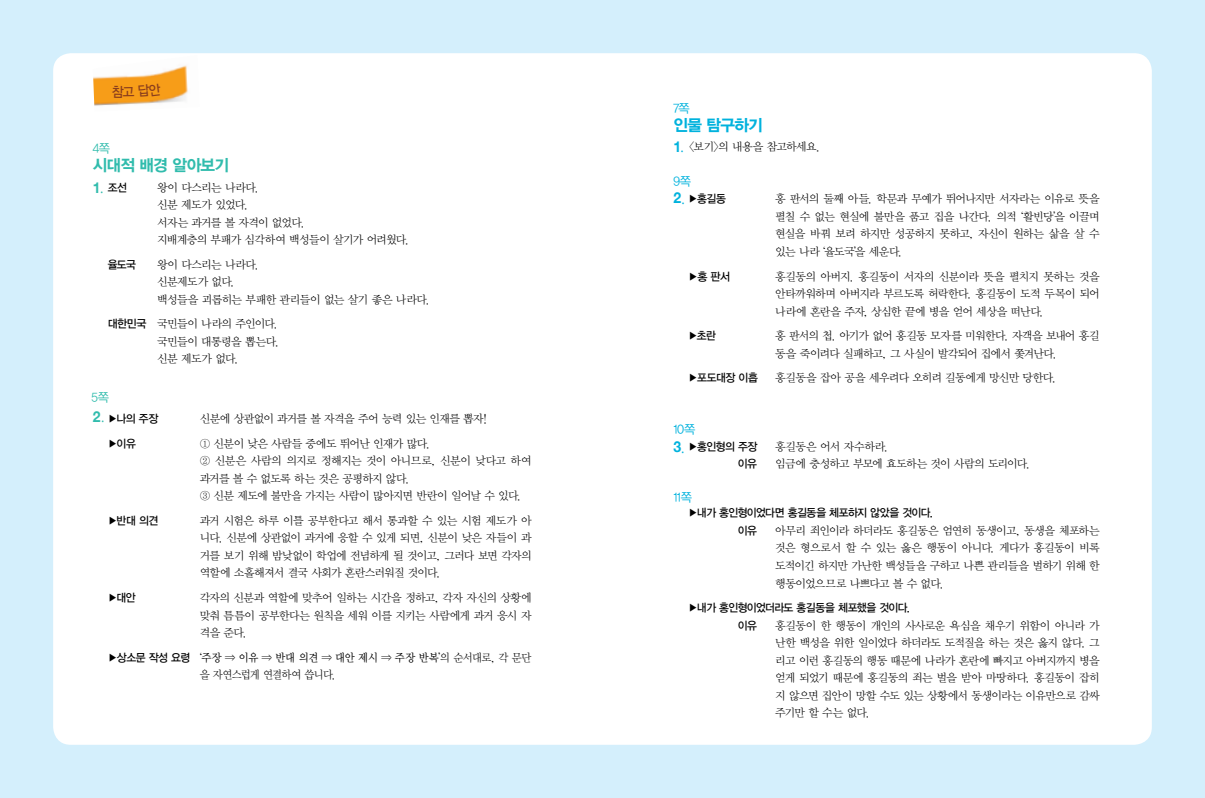
<style>
.page{position:relative;width:1205px;height:798px;background:#fff}
.page>*{position:absolute;margin:0;border:0;box-sizing:border-box;transform-origin:0 0}
.t1{font:16.25px "YDVYGO15";letter-spacing:-.055em;color:#31bcad}
.t2{font:16.25px "YDVYGO15";letter-spacing:-.045em;color:#00b2dd}
.t3{font:700 15px "Helvetica Neue";color:#00b2dd;scale:.93 1}
.t4{font:700 15px "Helvetica Neue";color:#31bcad;scale:.93 1}
.t5{font:12.5px "YDVYGO12";letter-spacing:-.05em;color:#00b2dd}
.t6{font:12.5px "YDVYGO12";color:#31bcad}
.t7{font:11.25px/17.5px "YDVY Mj O12";letter-spacing:-.055em;color:#000;text-align:justify}
.t8{font:11.25px/17.5px "YDVYGO13";letter-spacing:-.045em;color:#000;scale:.95 1}
.t9{font:11.25px "YDVY Mj O135";letter-spacing:-.02em;color:#000;scale:.95 1}
.t10{font:11.25px "YDVY Mj O12";letter-spacing:-.055em;color:#000;scale:.95 1}
.t11{font:11.25px "YDVY Mj O12";letter-spacing:-.02em;color:#000}
.t12{font:11.25px "YDVYGO13";letter-spacing:-.045em;color:#000}
.s1{font-family:"Adobe Myungjo Std";font-weight:500}
.s2{font-family:"YDVYGO13"}
.s3{font-family:"YDVY Mj O12"}
</style>
<div class="page">
<div style="left:0;top:0;width:1205px;height:797px;background:#d4effc"></div>
<div style="left:53px;top:53px;width:1099px;height:691px;background:#fff;border-radius:18px"></div>
<img style="left:93px;top:65px;width:95px;height:41px">
<svg style="left:112px;top:83px;width:49px;height:14px"></svg>
<p class="t6" style="left:93px;top:141px;width:19px">4쪽</p>
<h1 class="t1" style="left:93px;top:155px;width:138px">시대적 배경 알아보기</h1>
<h2 class="t4" style="left:93px;top:178px;width:13px">1<span class="s1">.</span></h2>
<p class="t8" style="left:108px;top:178px;width:22px">조선</p>
<p class="t7" style="left:157px;top:178px;width:254px;text-align:left">왕이 다스리는 나라다.<br>신분 제도가 있었다.<br>서자는 과거를 볼 자격이 없었다.<br>지배계층의 부패가 심각하여 백성들이 살기가 어려웠다.</p>
<p class="t8" style="left:108px;top:255px;width:31px">율도국</p>
<p class="t7" style="left:157px;top:255px;width:274px;text-align:left">왕이 다스리는 나라다.<br>신분제도가 없다.<br>백성들을 괴롭히는 부패한 관리들이 없는 살기 좋은 나라다.</p>
<p class="t7" style="left:157px;top:315px;width:124px;text-indent:-49px"><span class="s2">대한민국</span> 국민들이 나라의 주인이다. 국민들이 대통령을 뽑는다. 신분 제도가 없다.</p>
<p class="t6" style="left:91px;top:390px;width:19px">5쪽</p>
<h2 class="t4" style="left:93px;top:407px;width:14px">2<span class="s1">.</span></h2>
<p class="t8" style="left:108px;top:410px;width:55px">▶나의 주장</p>
<p class="t7" style="left:200px;top:410px;width:289px">신분에 상관없이 과거를 볼 자격을 주어 능력 있는 인재를 뽑자!</p>
<p class="t8" style="left:108px;top:434px;width:31px">▶이유</p>
<p class="t7" style="left:200px;top:434px;width:333px;text-align:left">① 신분이 낮은 사람들 중에도 뛰어난 인재가 많다.<br>② 신분은 사람의 의지로 정해지는 것이 아니므로, 신분이 낮다고 하여 과거를 볼 수 없도록 하는 것은 공평하지 않다.<br>③ 신분 제도에 불만을 가지는 사람이 많아지면 반란이 일어날 수 있다.</p>
<p class="t8" style="left:108px;top:511px;width:55px">▶반대 의견</p>
<p class="t7" style="left:200px;top:511px;width:333px">과거 시험은 하루 이틀 공부한다고 해서 통과할 수 있는 시험 제도가 아 니다. 신분에 상관없이 과거에 응할 수 있게 되면, 신분이 낮은 자들이 과 거를 보기 위해 밤낮없이 학업에 전념하게 될 것이고, 그러다 보면 각자의 역할에 소홀해져서 결국 사회가 혼란스러워질 것이다.</p>
<p class="t8" style="left:108px;top:588px;width:31px">▶대안</p>
<p class="t7" style="left:200px;top:588px;width:333px">각자의 신분과 역할에 맞추어 일하는 시간을 정하고, 각자 자신의 상황에 맞춰 틈틈이 공부한다는 원칙을 세워 이를 지키는 사람에게 과거 응시 자 격을 준다.</p>
<p class="t9" style="left:108px;top:650px;width:448px"><span class="s2">▶상소문 작성 요령</span> ‘주장 ⇒ 이유 ⇒ 반대 의견 ⇒ 대안 제시 ⇒ 주장 반복’<span class="s3">의 순서대로, 각 문단</span></p>
<p class="t10" style="left:200px;top:668px;width:145px">을 자연스럽게 연결하여 씁니다.</p>
<p class="t5" style="left:673px;top:101px;width:18px">7쪽</p>
<h1 class="t2" style="left:673px;top:115px;width:91px">인물 탐구하기</h1>
<h2 class="t3" style="left:673px;top:137px;width:13px">1<span class="s1">.</span></h2>
<p class="t7" style="left:688px;top:138px;width:134px">&lt;보기&gt;의 내용을 참고하세요.</p>
<p class="t5" style="left:673px;top:174px;width:19px">9쪽</p>
<h2 class="t3" style="left:673px;top:188px;width:14px">2<span class="s1">.</span></h2>
<p class="t8" style="left:688px;top:190px;width:41px">▶홍길동</p>
<p class="t7" style="left:775px;top:190px;width:326px">홍 판서의 둘째 아들. 학문과 무예가 뛰어나지만 서자라는 이유로 뜻을 펼칠 수 없는 현실에 불만을 품고 집을 나간다. 의적 ‘활빈당’을 이끌며 현실을 바꿔 보려 하지만 성공하지 못하고, 자신이 원하는 삶을 살 수 있는 나라 ‘율도국’을 세운다.</p>
<p class="t12" style="left:688px;top:269px;width:43px">▶홍 판서</p>
<p class="t7" style="left:775px;top:267px;width:326px">홍길동의 아버지. 홍길동이 서자의 신분이라 뜻을 펼치지 못하는 것을 안타까워하며 아버지라 부르도록 허락한다. 홍길동이 도적 두목이 되어 나라에 혼란을 주자, 상심한 끝에 병을 얻어 세상을 떠난다.</p>
<p class="t8" style="left:688px;top:327px;width:31px">▶초란</p>
<p class="t7" style="left:775px;top:327px;width:326px">홍 판서의 첩. 아기가 없어 홍길동 모자를 미워한다. 자객을 보내어 홍길 동을 죽이려다 실패하고, 그 사실이 발각되어 집에서 쫓겨난다.</p>
<p class="t8" style="left:688px;top:369px;width:75px">▶포도대장 이흡</p>
<p class="t7" style="left:775px;top:369px;width:283px">홍길동을 잡아 공을 세우려다 오히려 길동에게 망신만 당한다.</p>
<p class="t5" style="left:673px;top:422px;width:23px">10쪽</p>
<p class="t8" style="left:688px;top:437px;width:74px">▶홍인형의 주장</p>
<p class="t11" style="left:775px;top:439px;width:115px">홍길동은 어서 자수하라.</p>
<p class="t8" style="left:738px;top:455px;width:22px">이유</p>
<p class="t7" style="left:775px;top:455px;width:257px">임금에 충성하고 부모에 효도하는 것이 사람의 도리이다.</p>
<p class="t8" style="left:738px;top:504px;width:207px;text-indent:-49px">▶내가 홍인형이었다면 홍길동을 체포하지 않았을 것이다. 이유</p>
<h2 class="t3" style="left:673px;top:437px;width:14px">3<span class="s1">.</span></h2>
<p class="t5" style="left:673px;top:490px;width:20px">11쪽</p>
<p class="t7" style="left:775px;top:521px;width:326px">아무리 죄인이라 하더라도 홍길동은 엄연히 동생이고, 동생을 체포하는 것은 형으로서 할 수 있는 옳은 행동이 아니다. 게다가 홍길동이 비록 도적이긴 하지만 가난한 백성들을 구하고 나쁜 관리들을 벌하기 위해 한 행동이었으므로 나쁘다고 볼 수 없다.</p>
<p class="t8" style="left:738px;top:598px;width:183px;text-indent:-49px">▶내가 홍인형이었더라도 홍길동을 체포했을 것이다. 이유</p>
<p class="t7" style="left:775px;top:616px;width:326px">홍길동이 한 행동이 개인의 사사로운 욕심을 채우기 위함이 아니라 가 난한 백성을 위한 일이었다 하더라도 도적질을 하는 것은 옳지 않다. 그 리고 이런 홍길동의 행동 때문에 나라가 혼란에 빠지고 아버지까지 병을 얻게 되었기 때문에 홍길동의 죄는 벌을 받아 마땅하다. 홍길동이 잡히 지 않으면 집안이 망할 수도 있는 상황에서 동생이라는 이유만으로 감싸 주기만 할 수는 없다.</p>
</div>
